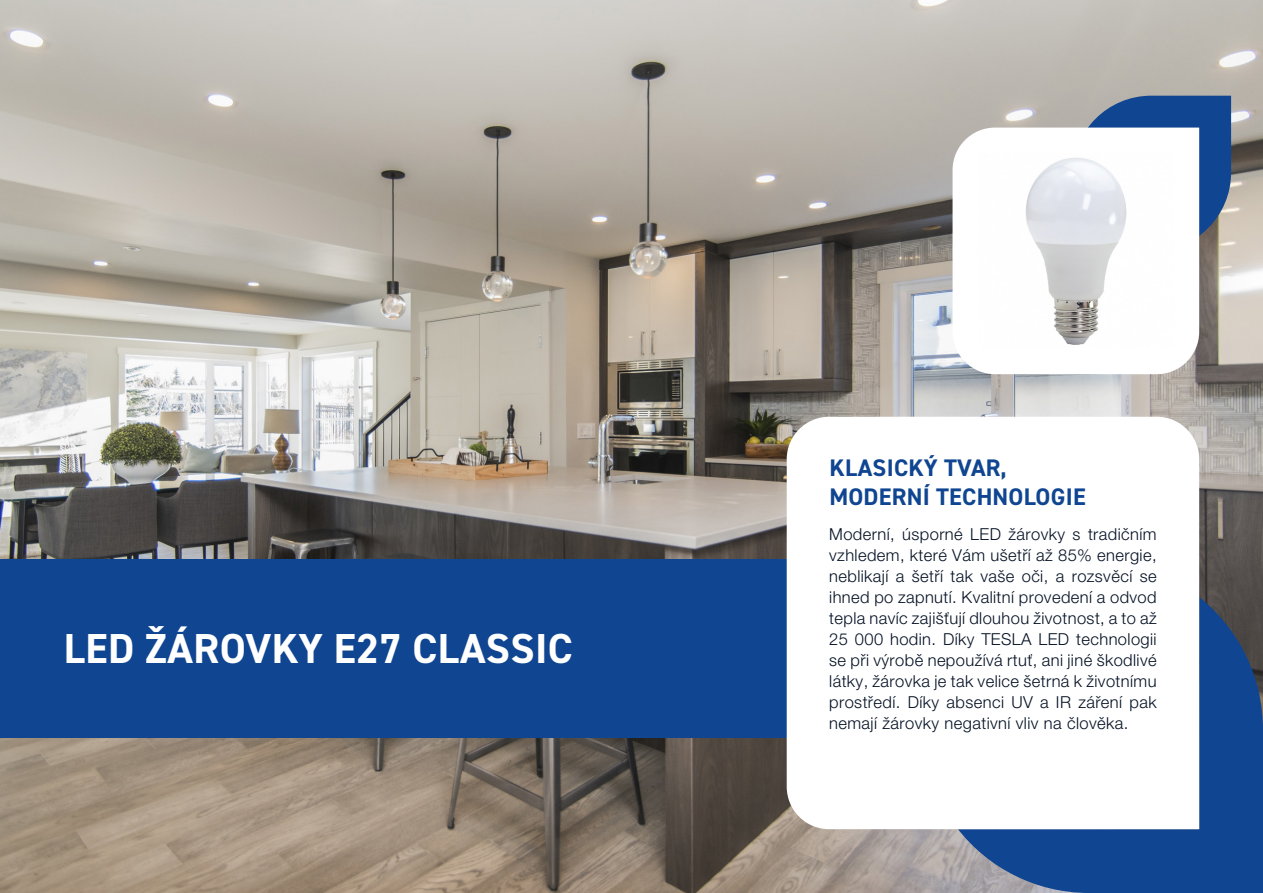
<style>
.page{position:relative;width:1263px;height:893px;background:#fff}
.page>*{position:absolute;margin:0;border:0;box-sizing:border-box;transform-origin:0 0}
.t1{font:700 42px "DIN2014";letter-spacing:.01em;color:#fff}
.t2{font:700 24px "DIN2014";letter-spacing:.01em;color:#0f4591}
.t3{font:300 16.5px/21px "Helvetica Neue CE";letter-spacing:.025em;color:#041124;text-align:justify}
</style>
<div class="page">
<img style="left:0;top:0;width:1263px;height:893px">
<svg style="left:1064px;top:96px;width:167px;height:163px;background:#3e6295"></svg>
<svg style="left:952px;top:128px;width:247px;height:246px"></svg>
<svg style="left:958px;top:597px;width:305px;height:296px;background:#224f8e"></svg>
<div style="left:0;top:560px;width:787px;height:178px;background:#0f4591"></div>
<svg style="left:787px;top:417px;width:412px;height:412px"></svg>
<img style="left:978px;top:153px;width:196px;height:196px">
<p class="t1" style="left:64px;top:621px;width:510px">LED ŽÁROVKY E27 CLASSIC</p>
<p class="t2" style="left:829px;top:452px;width:179px">KLASICKÝ TVAR,</p>
<p class="t2" style="left:829px;top:480px;width:258px">MODERNÍ TECHNOLOGIE</p>
<p class="t3" style="left:829px;top:523px;width:329px">Moderní, úsporné LED žárovky s tradičním vzhledem, které Vám ušetří až 85% energie, neblikají a šetří tak vaše oči, a rozsvěcí se ihned po zapnutí. Kvalitní provedení a odvod tepla navíc zajišťují dlouhou životnost, a to až 25 000 hodin. Díky TESLA LED technologii se při výrobě nepoužívá rtuť, ani jiné škodlivé látky, žárovka je tak velice šetrná k životnímu prostředí. Díky absenci UV a IR záření pak nemají žárovky negativní vliv na člověka.</p>
</div>
